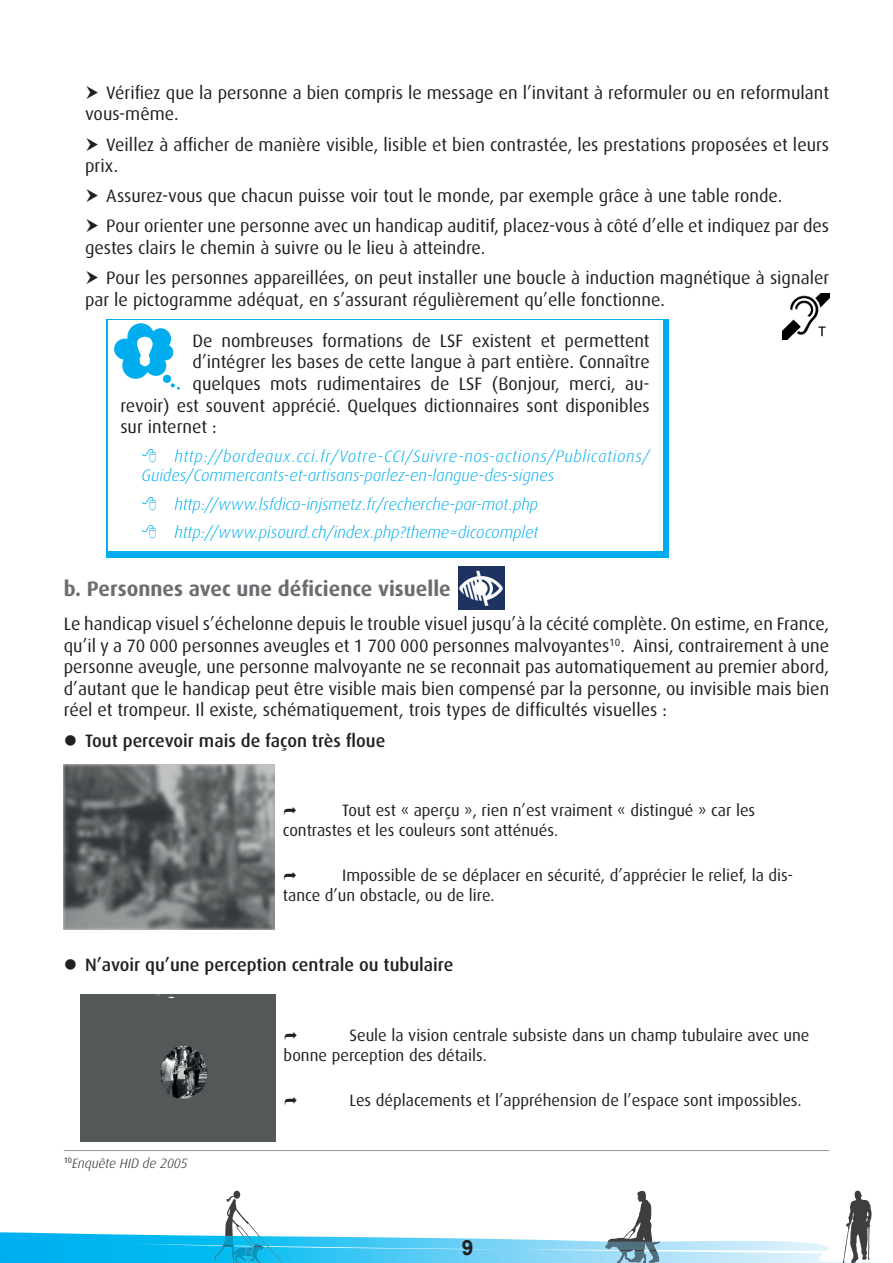
<style>
.page{position:relative;width:893px;height:1263px;background:#fff}
.page>*{position:absolute;margin:0;border:0;box-sizing:border-box;transform-origin:0 0}
.t1{font:700 21px "Dax OT";color:#6c6d70}
.t2{font:700 21px "Arial";color:#231f20}
.t3{font:18px/21.6px "Dax OT";color:#231f20}
.t4{font:500 18px "Dax OT";color:#231f20}
.t5{font:16.5px/19.8px "Dax OT";color:#231f20}
.t6{font:italic 300 16.5px/19.8px "Dax OT";letter-spacing:.02em;color:#00aeef}
.t7{font:italic 300 16.5px/28.3px "Dax OT";color:#00aeef}
.t8{font:italic 300 13.5px "Dax OT";color:#231f20}
</style>
<div class="page">
<svg style="left:0;top:1191px;width:876px;height:72px"></svg>
<hr style="left:64px;top:1150px;width:765px;height:1px;background:#939598">
<div style="left:80px;top:994px;width:195px;height:147px;background:#555859"></div>
<div style="left:106px;top:319px;width:563px;height:238px;background:#00aeef"></div>
<div style="left:108px;top:320px;width:554px;height:231px;background:#fff"></div>
<svg style="left:114px;top:323px;width:66px;height:67px"></svg>
<img style="left:459px;top:567px;width:46px;height:43px">
<img style="left:64px;top:764px;width:210px;height:165px">
<img style="left:782px;top:293px;width:47px;height:47px">
<p class="t3" style="left:85px;top:82px;width:746px;text-indent:21px">Vérifiez que la personne a bien compris le message en l’invitant à reformuler ou en reformulant vous-même.</p>
<p class="t3" style="left:85px;top:134px;width:746px;text-indent:21px">Veillez à afficher de manière visible, lisible et bien contrastée, les prestations proposées et leurs prix.</p>
<p class="t3" style="left:106px;top:181px;width:724px;line-height:30.2px">Assurez-vous que chacun puisse voir tout le monde, par exemple grâce à une table ronde.<br>Pour orienter une personne avec un handicap auditif, placez-vous à côté d’elle et indiquez par des</p>
<p class="t3" style="left:106px;top:233px;width:724px;line-height:30.2px;text-indent:-21px">gestes clairs le chemin à suivre ou le lieu à atteindre.<br>Pour les personnes appareillées, on peut installer une boucle à induction magnétique à signaler</p>
<p class="t3" style="left:85px;top:289px;width:581px">par le pictogramme adéquat, en s’assurant régulièrement qu’elle fonctionne.</p>
<p class="t3" style="left:193px;top:330px;width:459px">De nombreuses formations de LSF existent et permettent</p>
<p class="t3" style="left:193px;top:351px;width:459px">d’intégrer les bases de cette langue à part entière. Connaître</p>
<p class="t3" style="left:193px;top:373px;width:459px">quelques mots rudimentaires de LSF (Bonjour, merci, au-</p>
<p class="t3" style="left:120px;top:395px;width:531px">revoir) est souvent apprécié. Quelques dictionnaires sont disponibles</p>
<p class="t3" style="left:120px;top:416px;width:98px">sur internet :</p>
<p class="t6" style="left:142px;top:446px;width:510px;text-indent:33px">http://bordeaux.cci.fr/Votre-CCI/Suivre-nos-actions/Publications/<br>Guides/Commercants-et-artisans-parlez-en-langue-des-signes</p>
<p class="t7" style="left:174px;top:490px;width:366px">http://www.lsfdico-injsmetz.fr/recherche-par-mot.php http://www.pisourd.ch/index.php?theme=dicocomplet</p>
<p class="t1" style="left:64px;top:577px;width:389px">b. Personnes avec une déficience visuelle</p>
<p class="t3" style="left:64px;top:613px;width:767px;text-align:justify">Le handicap visuel s’échelonne depuis le trouble visuel jusqu’à la cécité complète. On estime, en France, qu’il y a 70 000 personnes aveugles et 1 700 000 personnes malvoyantes<sup>10</sup>. Ainsi, contrairement à une personne aveugle, une personne malvoyante ne se reconnait pas automatiquement au premier abord, d’autant que le handicap peut être visible mais bien compensé par la personne, ou invisible mais bien réel et trompeur. Il existe, schématiquement, trois types de difficultés visuelles :</p>
<p class="t4" style="left:64px;top:730px;width:323px">● Tout percevoir mais de façon très floue</p>
<p class="t5" style="left:283px;top:801px;width:474px;text-indent:59px">Tout est « aperçu », rien n’est vraiment « distingué » car les contrastes et les couleurs sont atténués.</p>
<p class="t5" style="left:283px;top:866px;width:512px;text-indent:59px">Impossible de se déplacer en sécurité, d’apprécier le relief, la dis&shy;tance d’un obstacle, ou de lire.</p>
<p class="t4" style="left:64px;top:955px;width:391px">● N’avoir qu’une perception centrale ou tubulaire</p>
<p class="t8" style="left:64px;top:1156px;width:125px"><sup>10</sup>Enquête HID de 2005</p>
<p class="t5" style="left:284px;top:1026px;width:527px;text-indent:66px">Seule la vision centrale subsiste dans un champ tubulaire avec une bonne perception des détails.</p>
<p class="t5" style="left:349px;top:1091px;width:454px">Les déplacements et l’appréhension de l’espace sont impossibles.</p>
<p class="t2" style="left:462px;top:1234px;width:13px">9</p>
</div>
